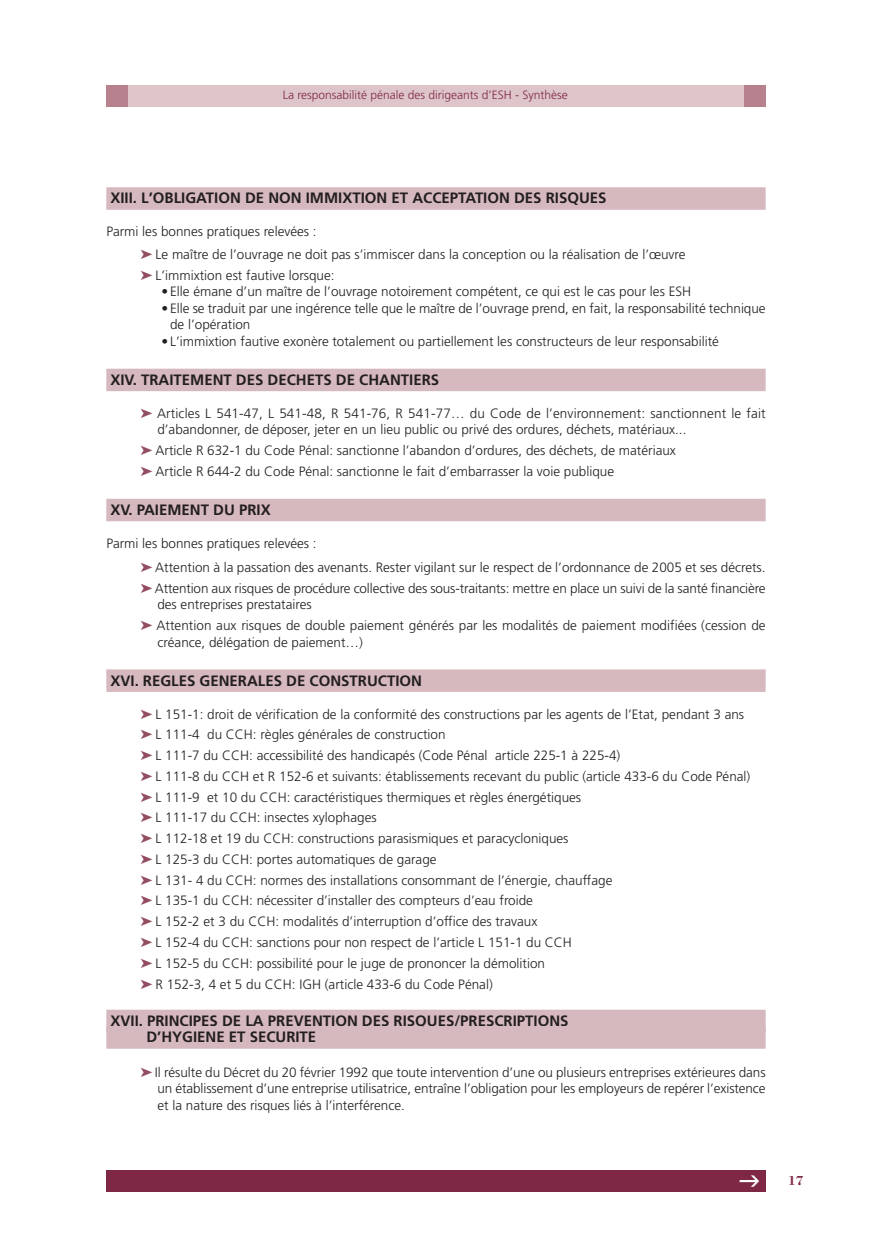
<style>
.page{position:relative;width:872px;height:1234px;background:#fff}
.page>*{position:absolute;margin:0;border:0;box-sizing:border-box;transform-origin:0 0}
.t1{font:700 15px/16.5px "Frutiger";color:#231f20}
.t2{font:300 13.5px/20.7px "Frutiger";color:#231f20}
.t3{font:700 13.5px "Bodoni";color:#7e2846}
.t4{font:300 12px "Frutiger";color:#7e2846}
</style>
<div class="page">
<div style="left:106px;top:85px;width:638px;height:21px;background:#dec5c9"></div>
<div style="left:106px;top:1169px;width:659px;height:22px;background:#7e2846"></div>
<div style="left:106px;top:85px;width:22px;height:21px;background:#b7828e"></div>
<div style="left:744px;top:85px;width:21px;height:21px;background:#b7828e"></div>
<div style="left:106px;top:187px;width:659px;height:23px;background:#d6b9bf"></div>
<div style="left:106px;top:368px;width:659px;height:23px;background:#d6b9bf"></div>
<div style="left:106px;top:498px;width:659px;height:23px;background:#d6b9bf"></div>
<div style="left:106px;top:669px;width:659px;height:22px;background:#d6b9bf"></div>
<div style="left:106px;top:1009px;width:659px;height:22px;background:#d6b9bf"></div>
<div style="left:106px;top:1025px;width:659px;height:23px;background:#d6b9bf"></div>
<p class="t4" style="left:283px;top:90px;width:286px">La responsabilité pénale des dirigeants d’ESH - Synthèse</p>
<p class="t1" style="left:110px;top:191px;width:497px">XIII. L’OBLIGATION DE NON IMMIXTION ET ACCEPTATION DES RISQUES</p>
<p class="t2" style="left:155px;top:221px;width:531px;line-height:22.5px;text-indent:-49px">Parmi les bonnes pratiques relevées :<br>Le maître de l’ouvrage ne doit pas s’immiscer dans la conception ou la réalisation de l’œuvre</p>
<p class="t2" style="left:155px;top:266px;width:181px">L’immixtion est fautive lorsque:</p>
<p class="t2" style="left:162px;top:282px;width:531px">• Elle émane d’un maître de l’ouvrage notoirement compétent, ce qui est le cas pour les ESH</p>
<p class="t2" style="left:170px;top:301px;width:597px;line-height:16.5px;text-indent:-9px">• Elle se traduit par une ingérence telle que le maître de l’ouvrage prend, en fait, la responsabilité technique de l’opération</p>
<p class="t2" style="left:162px;top:332px;width:559px">• L’immixtion fautive exonère totalement ou partiellement les constructeurs de leur responsabilité</p>
<p class="t1" style="left:110px;top:372px;width:330px">XIV. TRAITEMENT DES DECHETS DE CHANTIERS</p>
<p class="t2" style="left:157px;top:406px;width:610px;line-height:16.5px">Articles L 541-47, L 541-48, R 541-76, R 541-77… du Code de l’environnement: sanctionnent le fait d’abandonner, de déposer, jeter en un lieu public ou privé des ordures, déchets, matériaux...</p>
<p class="t2" style="left:155px;top:441px;width:522px">Article R 632-1 du Code Pénal: sanctionne l’abandon d’ordures, des déchets, de matériaux<br>Article R 644-2 du Code Pénal: sanctionne le fait d’embarrasser la voie publique</p>
<p class="t1" style="left:110px;top:502px;width:162px">XV. PAIEMENT DU PRIX</p>
<p class="t2" style="left:155px;top:532px;width:612px;line-height:24px;text-indent:-49px">Parmi les bonnes pratiques relevées :<br>Attention à la passation des avenants. Rester vigilant sur le respect de l’ordonnance de 2005 et ses décrets.</p>
<p class="t2" style="left:155px;top:580px;width:612px;line-height:16.5px">Attention aux risques de procédure collective des sous-traitants: mettre en place un suivi de la santé financière des entreprises prestataires</p>
<p class="t2" style="left:156px;top:618px;width:610px;line-height:16.5px">Attention aux risques de double paiement générés par les modalités de paiement modifiées (cession de créance, délégation de paiement…)</p>
<p class="t1" style="left:110px;top:673px;width:313px">XVI. REGLES GENERALES DE CONSTRUCTION</p>
<p class="t2" style="left:155px;top:704px;width:596px">L 151-1: droit de vérification de la conformité des constructions par les agents de l’Etat, pendant 3 ans L 111-4 du CCH: règles générales de construction<br>L 111-7 du CCH: accessibilité des handicapés (Code Pénal article 225-1 à 225-4)<br>L 111-8 du CCH et R 152-6 et suivants: établissements recevant du public (article 433-6 du Code Pénal)<br>L 111-9 et 10 du CCH: caractéristiques thermiques et règles énergétiques<br>L 111-17 du CCH: insectes xylophages<br>L 112-18 et 19 du CCH: constructions parasismiques et paracycloniques<br>L 125-3 du CCH: portes automatiques de garage<br>L 131- 4 du CCH: normes des installations consommant de l’énergie, chauffage<br>L 135-1 du CCH: nécessiter d’installer des compteurs d’eau froide<br>L 152-2 et 3 du CCH: modalités d’interruption d’office des travaux<br>L 152-4 du CCH: sanctions pour non respect de l’article L 151-1 du CCH<br>L 152-5 du CCH: possibilité pour le juge de prononcer la démolition<br>R 152-3, 4 et 5 du CCH: IGH (article 433-6 du Code Pénal)</p>
<p class="t1" style="left:146px;top:1013px;width:423px;text-indent:-36px">XVII. PRINCIPES DE LA PREVENTION DES RISQUES/PRESCRIPTIONS<br>D’HYGIENE ET SECURITE</p>
<p class="t2" style="left:155px;top:1064px;width:612px;line-height:16.5px;text-align:justify">Il résulte du Décret du 20 février 1992 que toute intervention d’une ou plusieurs entreprises extérieures dans un établissement d’une entreprise utilisatrice, entraîne l’obligation pour les employeurs de repérer l’existence et la nature des risques liés à l’interférence.</p>
<p class="t3" style="left:787px;top:1172px;width:17px">17</p>
</div>
